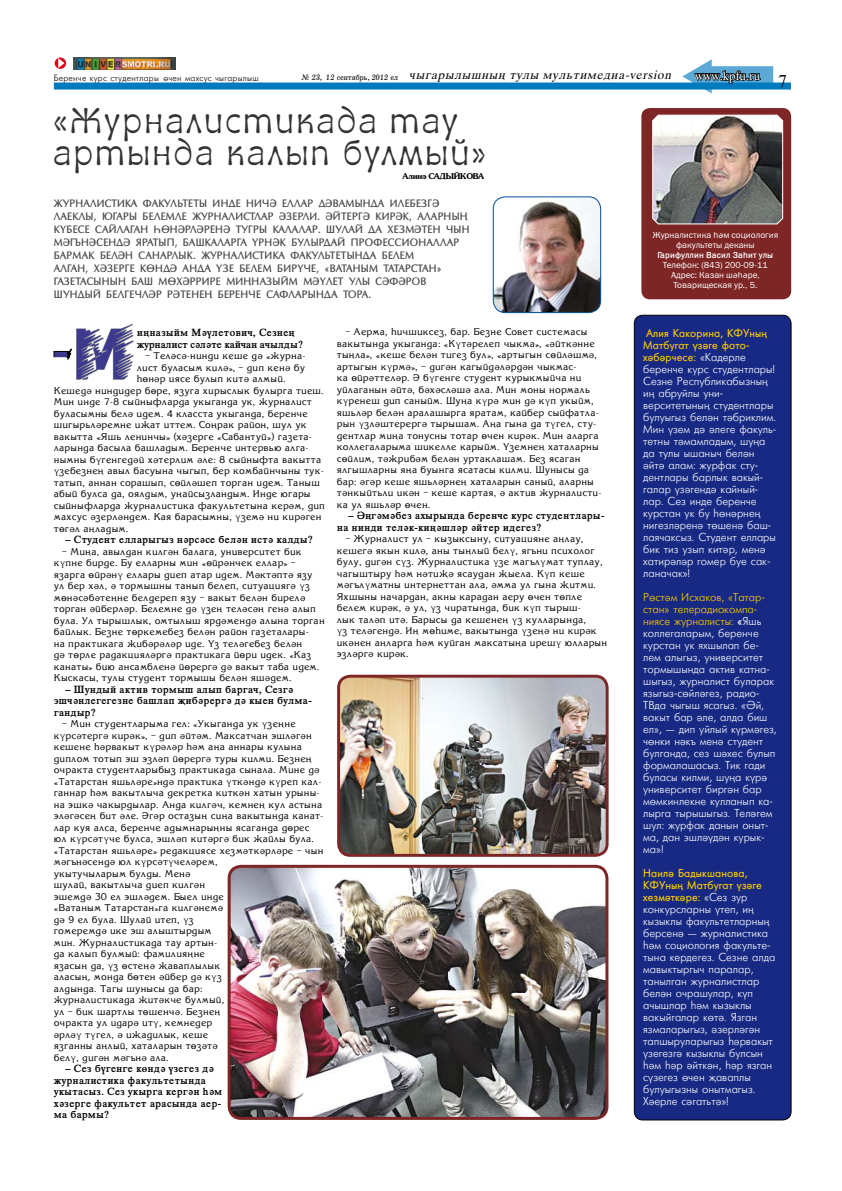
<style>
.page{position:relative;width:842px;height:1191px;background:#fff}
.page>*{position:absolute;margin:0;border:0;box-sizing:border-box;transform-origin:0 0}
.t1{font:71.9px "TT Wind";color:#3d3a8d}
.t2{font:500 35px/32px "TT Calipso";letter-spacing:.07em;color:#333234}
.t3{font:18px "TT Times New Roman";color:#000;scale:.93 1}
.t4{font:italic 12px "TT Dutch";letter-spacing:.06em;color:#000}
.t5{font:12px "TT Dutch";color:#fff}
.t6{font:11.5px/12px "TT Futuris";color:#fff}
.t7{font:700 11px/13px "TT Optima";letter-spacing:.01em;color:#464648;scale:.93 1}
.t8{font:700 10.5px/11.5px "TT Dutch";letter-spacing:.03em;color:#000}
.t9{font:10px/11.5px "TT Karelia";letter-spacing:.05em;color:#000}
.t10{font:9px "TT Futuris";letter-spacing:.03em;color:#000;scale:.95 1}
.t11{font:8.8px/10px "TT Franklin";color:#fff;text-align:center}
.t12{font:700 8.8px "TT Franklin";color:#fff}
.t13{font:8px "TT School Book M";color:#000;scale:.89 1}
.t14{font:8px "TT Souvenne";color:#000}
.s1{font-weight:700;color:#fc0}
.s2{color:#fc0}
.s3{font-weight:700}
</style>
<div class="page">
<div style="left:634px;top:315px;width:157px;height:805px;background:#172983;border-radius:9px"></div>
<div style="left:634px;top:315px;width:157px;height:805px;border:1px solid #000;border-radius:9px"></div>
<div style="left:54px;top:82px;width:737px;height:7px;background:#007abf"></div>
<svg style="left:682px;top:59px;width:91px;height:35px"></svg>
<img style="left:73px;top:58px;width:102px;height:11px">
<div style="left:55px;top:57px;width:11px;height:12px;background:#e2001a;border-radius:50%"></div>
<svg style="left:58px;top:58px;width:7px;height:10px"></svg>
<div style="left:641px;top:108px;width:150px;height:191px;background:#7d2625;border-radius:9px"></div>
<img style="left:652px;top:114px;width:132px;height:111px">
<img style="left:493px;top:198px;width:108px;height:114px">
<div style="left:493px;top:196px;width:108px;height:117px;border:1px solid #00509d;border-radius:12px"></div>
<svg style="left:54px;top:324px;width:80px;height:56px"></svg>
<img style="left:341px;top:678px;width:264px;height:177px">
<div style="left:337px;top:674px;width:272px;height:182px;border:3px solid #7d2625;border-radius:12px"></div>
<img style="left:229px;top:868px;width:378px;height:250px">
<div style="left:228px;top:864px;width:380px;height:255px;border:3px solid #7d2625;border-radius:12px"></div>
<svg style="left:302px;top:82px;width:96px;height:1px"></svg>
<p class="t10" style="left:54px;top:73px;width:217px">Беренче курс студентлары өчен махсус чыгарылыш</p>
<p class="t13" style="left:301px;top:72px;width:111px">№ 23, 12 сентябрь, 2012 ел</p>
<p class="t4" style="left:409px;top:68px;width:263px">чыгарылышның тулы мультимедиа-version</p>
<p class="t5" style="left:695px;top:68px;width:66px">www.kpfu.ru</p>
<h3 class="t3" style="left:778px;top:69px;width:10px">7</h3>
<h2 class="t2" style="left:53px;top:106px;width:434px">«Журналистикада тау артында калып булмый»</h2>
<p class="t7" style="left:54px;top:197px;width:449px">Журналистика факультеты инде ничә еллар дәвамында илебезгә лаеклы, югары белемле журналистлар әзерли. Әйтергә кирәк, аларның күбесе сайлаган һөнәрләренә тугры калалар. Шулай да хезмәтен чын мәгънәсендә яратып, баш каларга үрнәк булырдай профессионаллар бармак белән санарлык. Журналистика факультетында белем<br>алган, хәзерге көндә анда үзе белем бирүче, «Ватаным Татарстан» газетасының баш мөхәррире Миңназыйм Мәүлет улы Сәфәров шундый белгечләр рәтенең беренче сафларында тора.</p>
<p class="t14" style="left:402px;top:171px;width:83px">Алинә Садыйкова</p>
<h1 class="t1" style="left:71px;top:309px;width:60px">М</h1>
<p class="t8" style="left:137px;top:327px;width:168px">иңназыйм Мәүлетович, Сезнең журналист сәләте кайчан ачылды?</p>
<p class="t9" style="left:146px;top:350px;width:161px">– Теләсә-нинди кеше дә «журна-</p>
<p class="t9" style="left:137px;top:362px;width:169px">лист буласым килә», – дип кенә бу</p>
<p class="t9" style="left:137px;top:373px;width:150px">һөнәр иясе булып китә алмый.</p>
<p class="t9" style="left:54px;top:385px;width:271px">Кешедә ниндидер бөре, язуга хирыслык булырга тиеш.</p>
<p class="t9" style="left:54px;top:396px;width:259px">Мин инде 7-8 сыйныфларда укыганда ук, журналист</p>
<p class="t9" style="left:54px;top:408px;width:255px">буласымны белә идем. 4 класста укыганда, беренче</p>
<p class="t9" style="left:54px;top:419px;width:254px">шигырьләремне иҗат иттем. Соңрак район, шул ук</p>
<p class="t9" style="left:54px;top:431px;width:259px">вакытта «Яшь ленинчы» (хәзерге «Сабантуй») газета-</p>
<p class="t9" style="left:54px;top:442px;width:256px">ларында басыла башладым. Беренче интервью алга-</p>
<p class="t9" style="left:54px;top:454px;width:269px">нымны бүгенгедәй хәтерлим әле: 8 сыйныфта вакытта</p>
<p class="t9" style="left:54px;top:465px;width:271px">үзебезнең авыл басуына чыгып, бер комбайнчыны тук-</p>
<p class="t9" style="left:54px;top:477px;width:267px">татып, аннан сорашып, сөйләшеп торган идем. Таныш</p>
<p class="t9" style="left:54px;top:488px;width:258px">абый булса да, оялдым, уңайсызландым. Инде югары</p>
<p class="t9" style="left:54px;top:500px;width:272px">сыйныфларда журналистика факультетына керәм, дип</p>
<p class="t9" style="left:54px;top:511px;width:269px">махсус әзерләндем. Кая барасымны, үземә ни кирәген</p>
<p class="t9" style="left:54px;top:523px;width:76px">төгәл аңладым.</p>
<p class="t8" style="left:65px;top:534px;width:249px">– Студент елларыгыз нәрсәсе белән истә калды?</p>
<p class="t9" style="left:54px;top:546px;width:272px;text-indent:9px">– Миңа, авылдан килгән балага, университет бик күпне бирде. Бу елларны мин «өйрәнчек еллар» – язарга өйрәнү еллары диеп атар идем. Мәктәптә язу ул бер хәл, ә тормышны танып белеп, ситуациягә үз мөнәсәбәтеңне белдереп язу – вакыт белән бирелә торган әйберләр. Белемне дә үзең теләсәң генә алып була. Ул тырышлык, омтылыш ярдәмендә алына торган байлык. Безне төркемебез белән район газеталары-<br>на практикага җибәрәләр иде. Үз теләгебез белән<br>дә төрле радакцияләргә практикага йөри идек. «Каз канаты» бию ансамбленә йөрергә дә вакыт таба идем.<br>Кыскасы, тулы студент тормышы белән яшәдем.</p>
<p class="t8" style="left:54px;top:683px;width:259px;text-indent:11px">– Шундый актив тормыш алып баргач, Сезгә эшчәнлегегезне башлап җибәрергә дә кыен булма&shy;гандыр?</p>
<p class="t9" style="left:54px;top:718px;width:271px;text-indent:9px">– Мин студентларыма гел: «Укыганда ук үзеңне күрсәтергә кирәк», – дип әйтәм. Максатчан эшләгән кешене һәрвакыт күрәләр һәм аңа аннары кулына диплом тотып эш эзләп йөрергә туры килми. Безнең очракта студентларыбыз практикада сынала. Мине дә «Татарстан яшьләре»ндә практика үткәндә күреп кал&shy;ганнар һәм вакытлыча декретка киткән хатын урыны&shy;на эшкә чакырдылар. Анда килгәч, кемнең кул астына эләгәсең бит әле. Әгәр остазың сиңа вакытында канат&shy;лар куя алса, беренче адымнарыңны ясаганда дөрес юл күрсәтүче булса, эшләп китәргә бик җайлы була. «Татарстан яшьләре» редакциясе хезмәткәрләре – чын мәгънәсендә юл күрсәтүчеләрем,<br>укытучыларым булды. Менә<br>шулай, вакытлыча диеп килгән<br>эшемдә 30 ел эшләдем. Быел инде<br>«Ватаным Татарстан»га килгәнемә<br>дә 9 ел була. Шулай итеп, үз<br>гомеремдә ике эш алыштырдым<br>мин. Журналистикада тау артын-<br>да калып булмый: фамилияңне<br>язасың да, үз өстеңә җаваплылык<br>аласың, монда бөтен әйбер дә күз<br>алдында. Тагы шунысы да бар:<br>журналистикада җитәкче булмый,<br>ул – бик шартлы төшенчә. Безнең<br>очракта ул идарә итү, кемнедер<br>әрләү түгел, ә иҗадилык, кеше<br>язганны аңлый, хаталарын төзәтә<br>белү, дигән мәгънә ала.</p>
<p class="t8" style="left:54px;top:1063px;width:170px;text-indent:11px">– Сез бүгенге көндә үзегез дә журналистика факультетында укытасыз. Сез укырга кергән һәм хәзерге факультет арасында аер&shy;ма бармы?</p>
<p class="t9" style="left:337px;top:326px;width:266px;text-indent:9px">– Аерма, һичшиксез, бар. Безне Совет системасы вакытында укыганда: «Күтәрелеп чыкма», «әйткәнне тыңла», «кеше белән тигез бул», «артыгын сөйләшмә, артыгын күрмә», – дигән кагыйдәләрдән чыкмас-<br>ка өйрәттеләр. Ә бүгенге студент курыкмыйча ни уйлаганын әйтә, бәхәсләшә ала. Мин моны нормаль күренеш дип саныйм. Шуңа күрә мин дә күп укыйм, яшьләр белән аралашырга яратам, кайбер сыйфатла&shy;рын үзләштерергә тырышам. Аңа гына да түгел, сту&shy;дентлар миңа тонусны тотар өчен кирәк. Мин аларга коллегаларыма шикелле карыйм. Үземнең хаталарны сөйлим, тәҗрибәм белән уртаклашам. Без ясаган ялгышларны яңа буынга ясатасы килми. Шунысы да бар: әгәр кеше яшьләрнең хаталарын саный, аларны тәнкыйтьли икән – кеше картая, ә актив журналисти&shy;ка ул яшьләр өчен.</p>
<p class="t8" style="left:337px;top:510px;width:269px;text-indent:11px">– Әңгәмәбез ахырында беренче курс студентлары&shy;на нинди теләк-киңәшләр әйтер идегез?</p>
<p class="t9" style="left:337px;top:533px;width:272px;text-indent:9px">– Журналист ул – кызыксыну, ситуацияне аңлау, кешегә якын килә, аны тыңлый белү, ягъни психолог булу, дигән сүз. Журналистика үзе магълүмат туплау, чагыштыру һәм нәтиҗә ясаудан җыела. Күп кеше мәгълүматны интернеттан ала, әмма ул гына җитми.<br>Яхшыны начардан, акны карадан аеру өчен төпле белем кирәк, ә ул, үз чиратында, бик күп тырыш-<br>лык таләп итә. Барысы да кешенең үз кулларында,<br>үз теләгендә. Иң мөһиме, вакытында үзеңә ни кирәк икәнен аңларга һәм куйган максатыңа ирешү юлларын эзләргә кирәк.</p>
<p class="t11" style="left:652px;top:230px;width:127px">Журналистика һәм социология факультеты деканы</p>
<p class="t12" style="left:657px;top:250px;width:118px">Гарифуллин Васил Заһит улы</p>
<p class="t11" style="left:663px;top:260px;width:107px">Телефон: (843) 200-09-11<br>Адрес: Казан шәһәре,<br>Товарищеская ур., 5.</p>
<p class="t6" style="left:643px;top:327px;width:135px"><span class="s1">Алия Какорина, КФУның<br>Матбугат үзәге фото&shy;хәбәрчесе:</span> «Кадерле беренче курс студентлары!<br>Сезне Республикабызның иң абруйлы уни&shy;верситетының студентлары булуыгыз белән тәбриклим.<br>Мин үзем дә әлеге факуль&shy;тетны тәмамладым, шуңа да тулы ышаныч белән әйтә алам: журфак сту&shy;дентлары барлык вакый&shy;галар үзәгендә кайный&shy;лар. Сез инде беренче курстан ук бу һөнәрнең нигезләренә төшенә баш&shy;лаячаксыз. Студент еллары бик тиз узып китәр, менә хатирәләр гомер буе сак&shy;ланачак»!</p>
<p class="t6" style="left:643px;top:591px;width:135px"><span class="s2">Рөстәм Исхаков, «Татар&shy;стан» телерадиокомпа&shy;ниясе журналисты:</span> <span class="s3">«</span>Яшь коллегаларым, беренче курстан ук яхшылап бе&shy;лем алыгыз, университет тормышында актив катна&shy;шыгыз, журналист буларак языгыз-сөйләгез, радио-<br>ТВда чыгыш ясагыз. «Әй, вакыт бар әле, алда биш ел», – дип уйлый күрмәгез, чөнки нәкъ менә студент булганда, сез шәхес булып формалашасыз. Тик гади буласы килми, шуңа күрә университет биргән бар мөмкинлекне кулланып ка&shy;лырга тырышыгыз. Теләгем шул: журфак данын оныт&shy;ма, дан эшләүдән курык&shy;ма»!</p>
<p class="t6" style="left:643px;top:867px;width:134px"><span class="s1">Наилә Бадыкшанова,<br>КФУның Матбугат үзәге хезмәткәре:</span> «Сез зур конкурсларны үтеп, иң кызыклы факультетларның берсенә – журналистика һәм социология факульте&shy;тына кердегез. Сезне алда мавыктыргыч паралар, танылган журналистлар белән очрашулар, күп ачышлар һәм кызыклы вакыйгалар көтә. Язган язмаларыгыз, әзерләгән тапшыруларыгыз һәрвакыт үзегезгә кызыклы булсын һәм һәр әйткән, һәр язган сүзегез өчен җаваплы булуыгызны онытмагыз.<br>Хәерле сәгатьтә»!</p>
</div>
